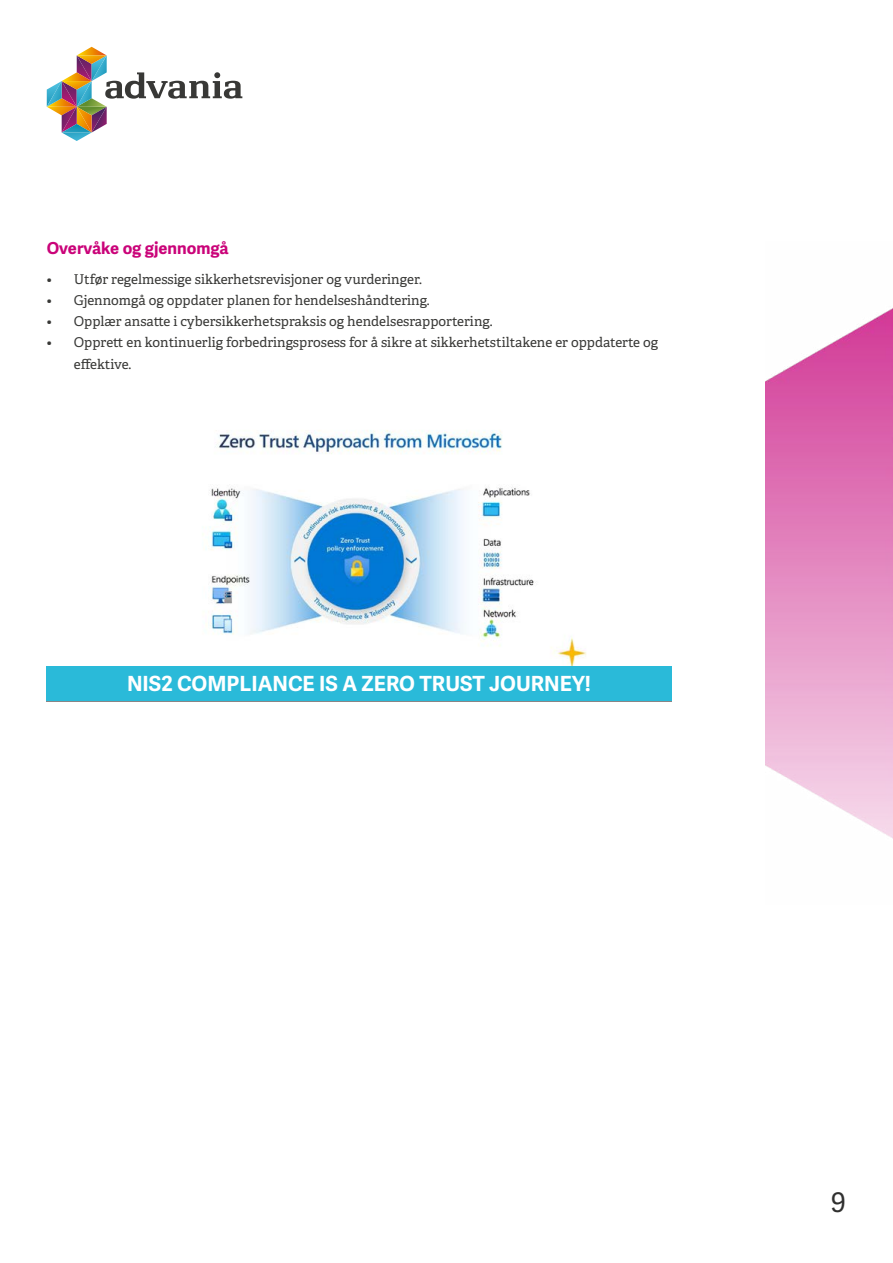
<style>
.page{position:relative;width:893px;height:1263px;background:#fff}
.page>*{position:absolute;margin:0;border:0;box-sizing:border-box;transform-origin:0 0}
.t1{font:27px "Adelle Sans";color:#30302f}
.t2{font:700 20.85px "Adelle Sans";color:#fff}
.t3{font:700 16.5px "Adelle Sans";color:#ca0379}
.t4{font:13.5px/21px "Adelle";color:#383836}
</style>
<div class="page">
<svg style="left:47px;top:47px;width:195px;height:94px"></svg>
<img style="left:766px;top:308px;width:127px;height:531px">
<img style="left:206px;top:430px;width:381px;height:236px">
<div style="left:47px;top:666px;width:624px;height:35px;background:#2abad9"></div>
<p class="t3" style="left:47px;top:238px;width:183px">Overvåke og gjennomgå</p>
<p class="t4" style="left:47px;top:269px;width:377px">• Utfør regelmessige sikkerhetsrevisjoner og vurderinger.</p>
<p class="t4" style="left:47px;top:290px;width:384px">• Gjennomgå og oppdater planen for hendelseshåndtering.</p>
<p class="t4" style="left:47px;top:311px;width:447px">• Opplær ansatte i cybersikkerhetspraksis og hendelsesrapportering.</p>
<p class="t4" style="left:74px;top:332px;width:586px;text-indent:-27px">• Opprett en kontinuerlig forbedringsprosess for å sikre at sikkerhetstiltakene er oppdaterte og effektive.</p>
<h2 class="t2" style="left:127px;top:670px;width:465px">NIS2 COMPLIANCE IS A ZERO TRUST JOURNEY!</h2>
<h1 class="t1" style="left:831px;top:1187px;width:17px">9</h1>
</div>
